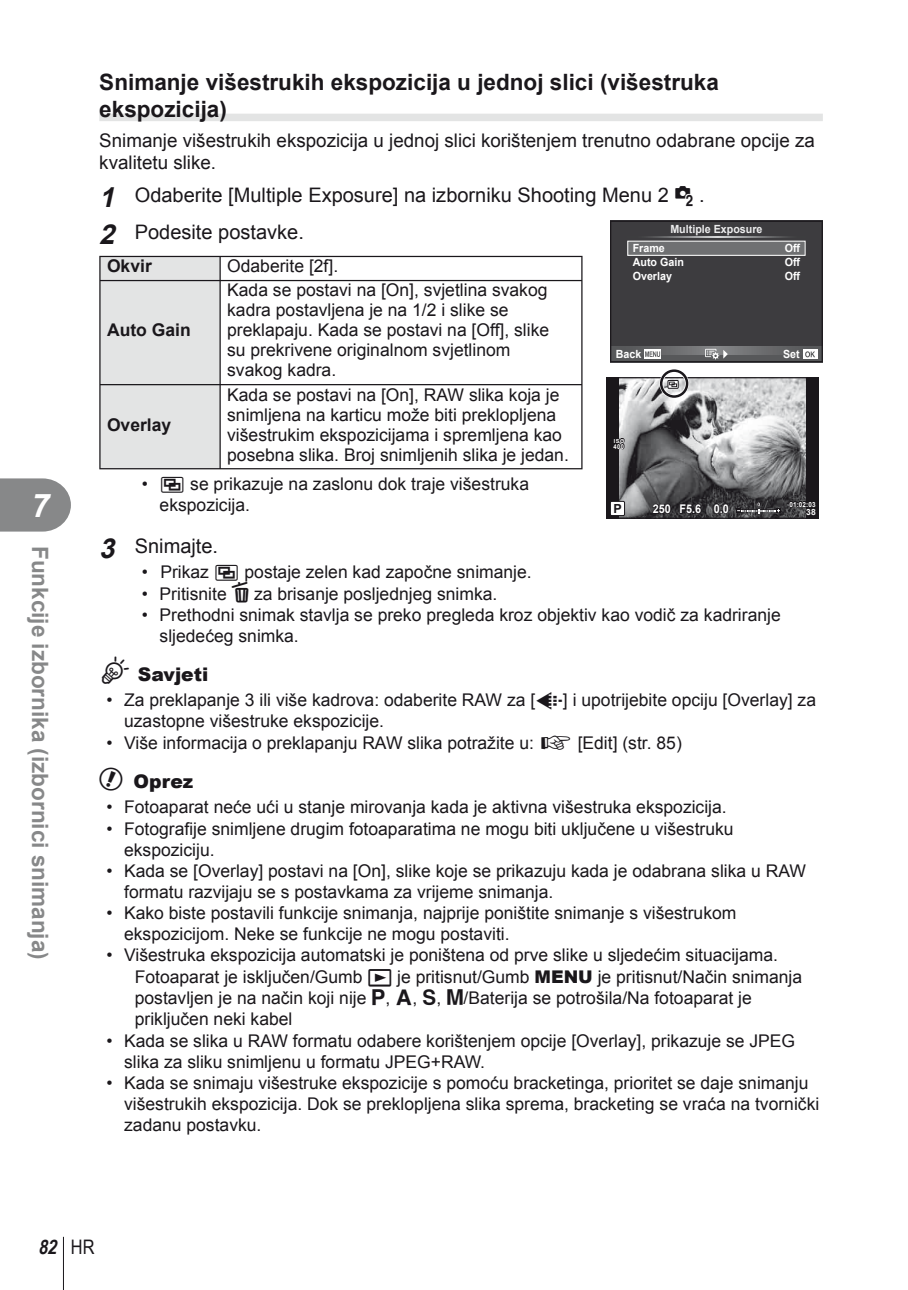
<style>
.page{position:relative;width:908px;height:1290px;background:#fff}
.page>*{position:absolute;margin:0;border:0;box-sizing:border-box;transform-origin:0 0}
.t1{font:italic 700 32.5px "Arial";color:#fff}
.t2{font:700 22.5px/27px "Arial";color:#1a171b}
.t3{font:700 22.5px "Arial";color:#878889}
.t4{font:20px/37px "Arial";color:#1a171b}
.t5{font:italic 700 20px "Arial Narrow";color:#1a171b}
.t6{font:18.75px/22.5px "Arial";color:#1a171b}
.t7{font:900 18.75px "Arial";color:#1a171b}
.t8{font:17.5px/21px "Arial";color:#1a171b}
.t9{font:700 17.5px "Arial";color:#1a171b}
.t10{font:700 12.5px "Arial";color:#1a171b}
.t11{font:700 12px "Arial";color:#fff;scale:.9 1}
.t12{font:700 11.25px/14.2px "Arial";color:#fff;scale:.95 1}
.t13{font:700 11.25px "Arial";color:#ededee;scale:.95 1}
.t14{font:700 8.5px "Arial";color:#fff}
.t15{font:700 7px "Arial";color:#fff;scale:.9 1}
.t16{font:700 6.75px "Arial";color:#fff;scale:.85 1}
.t17{font:700 5.5px "Arial";color:#fff}
.s1{font-weight:700;font-style:italic;font-size:27.5px}
.s2{font-family:"Olymp 12"}
.s3{font-family:"Olymp 17"}
.s4{font-family:"Olympus 8"}
.s5{font-family:"olympus 15";font-weight:400;font-size:23.75px}
.s6{font-family:"Olympus 2"}
.s7{font-family:"Olympus 1"}
.s8{font-weight:900}
.s9{font-weight:400;font-style:normal}
</style>
<div class="page">
<hr style="left:63px;top:1237px;width:1px;height:53px;background:#1a171b">
<svg style="left:0;top:478px;width:71px;height:53px;background:#929293"></svg>
<div style="left:99px;top:114px;width:723px;height:7px;background:#e3e4e4"></div>
<div style="left:99px;top:256px;width:121px;height:212px;background:#e3e4e4"></div>
<hr style="left:219px;top:257px;width:2px;height:23px;background:#1a171b">
<hr style="left:99px;top:280px;width:121px;height:1px;background:#1a171b">
<hr style="left:99px;top:281px;width:1px;height:103px;background:#1a171b">
<hr style="left:220px;top:280px;width:362px;height:1px;background:#1a171b">
<hr style="left:219px;top:281px;width:2px;height:103px;background:#1a171b">
<hr style="left:99px;top:384px;width:121px;height:1px;background:#1a171b">
<hr style="left:99px;top:385px;width:1px;height:83px;background:#1a171b">
<hr style="left:220px;top:384px;width:362px;height:1px;background:#1a171b">
<hr style="left:219px;top:385px;width:2px;height:83px;background:#1a171b">
<svg style="left:581px;top:257px;width:1px;height:23px"></svg>
<hr style="left:220px;top:256px;width:362px;height:1px;background:#1a171b">
<hr style="left:581px;top:281px;width:1px;height:103px;background:#1a171b">
<hr style="left:99px;top:468px;width:121px;height:1px;background:#1a171b">
<hr style="left:581px;top:385px;width:1px;height:83px;background:#1a171b">
<hr style="left:220px;top:468px;width:362px;height:1px;background:#1a171b">
<svg style="left:610px;top:221px;width:212px;height:141px;background:#49484b"></svg>
<svg style="left:606px;top:377px;width:212px;height:142px;background:#7f7f81"></svg>
<div style="left:659px;top:369px;width:29px;height:29px;border:4px solid #fff;border-radius:50%"></div>
<div style="left:659px;top:369px;width:29px;height:29px;border:2px solid #1a171b;border-radius:50%"></div>
<h1 class="t1" style="left:32px;top:487px;width:20px">7</h1>
<p class="t3" style="left:53px;top:546px;width:415px;rotate:90deg">Funkcije izbornika (izbornici snimanja)</p>
<p class="t2" style="left:99px;top:69px;width:621px">Snimanje višestrukih ekspozicija u jednoj slici (višestruka ekspozicija)</p>
<p class="t6" style="left:99px;top:129px;width:716px">Snimanje višestrukih ekspozicija u jednoj slici korištenjem trenutno odabrane opcije za kvalitetu slike.</p>
<p class="t4" style="left:99px;top:176px;width:606px"><span class="s1">1</span> Odaberite [Multiple Exposure] na izborniku Shooting Menu 2 <span class="s2">X</span> .<br><span class="s1">2</span> Podesite postavke.</p>
<p class="t9" style="left:107px;top:256px;width:46px">Okvir</p>
<p class="t8" style="left:227px;top:256px;width:112px">Odaberite [2f].</p>
<p class="t13" style="left:670px;top:222px;width:98px">Multiple Exposure</p>
<p class="t12" style="left:632px;top:241px;width:55px">Frame<br>Auto Gain<br>Overlay</p>
<p class="t12" style="left:784px;top:241px;width:18px">Off</p>
<p class="t12" style="left:784px;top:255px;width:18px">Off</p>
<p class="t12" style="left:784px;top:269px;width:18px">Off</p>
<p class="t8" style="left:227px;top:280px;width:323px;line-height:20px">Kada se postavi na [On], svjetlina svakog kadra postavljena je na 1/2 i slike se preklapaju. Kada se postavi na [Off], slike su prekrivene originalnom svjetlinom svakog kadra.</p>
<p class="t9" style="left:107px;top:321px;width:85px">Auto Gain</p>
<p class="t12" style="left:615px;top:347px;width:28px">Back</p>
<p class="t12" style="left:782px;top:347px;width:19px">Set</p>
<p class="t8" style="left:227px;top:384px;width:343px;line-height:20px">Kada se postavi na [On], RAW slika koja je snimljena na karticu može biti preklopljena višestrukim ekspozicijama i spremljena kao posebna slika. Broj snimljenih slika je jedan.</p>
<p class="t8" style="left:159px;top:474px;width:371px;text-indent:-18px">• <span class="s3">a</span> se prikazuje na zaslonu dok traje višestruka ekspozicija.</p>
<p class="t9" style="left:107px;top:415px;width:66px">Overlay</p>
<p class="t17" style="left:613px;top:438px;width:12px">ISO</p>
<p class="t16" style="left:613px;top:442px;width:14px">400</p>
<p class="t11" style="left:713px;top:502px;width:18px">0.0</p>
<p class="t15" style="left:789px;top:500px;width:31px">01:02:03</p>
<p class="t10" style="left:613px;top:502px;width:10px">P</p>
<p class="t14" style="left:805px;top:507px;width:11px">38</p>
<p class="t11" style="left:652px;top:502px;width:55px">250 F5.6</p>
<p class="t4" style="left:99px;top:527px;width:120px"><span class="s1">3</span> Snimajte.</p>
<p class="t8" style="left:142px;top:561px;width:391px">• Prikaz <span class="s3">a</span> postaje zelen kad započne snimanje.</p>
<p class="t8" style="left:142px;top:583px;width:357px">• Pritisnite <span class="s4">D</span> za brisanje posljednjeg snimka.</p>
<p class="t8" style="left:159px;top:604px;width:622px;text-indent:-18px">• Prethodni snimak stavlja se preko pregleda kroz objektiv kao vodič za kadriranje sljedećeg snimka.</p>
<p class="t7" style="left:99px;top:660px;width:110px"><span class="s5">%</span> Savjeti</p>
<p class="t8" style="left:124px;top:689px;width:693px;text-indent:-18px">• Za preklapanje 3 ili više kadrova: odaberite RAW za [<span class="s6">K</span>] i upotrijebite opciju [Overlay] za uzastopne višestruke ekspozicije.</p>
<p class="t8" style="left:106px;top:732px;width:576px">• Više informacija o preklapanju RAW slika potražite u: <span class="s7">g</span> [Edit] (str. 85)</p>
<p class="t7" style="left:99px;top:767px;width:95px"><span class="s5">#</span> Oprez</p>
<p class="t8" style="left:106px;top:797px;width:621px">• Fotoaparat neće ući u stanje mirovanja kada je aktivna višestruka ekspozicija.</p>
<p class="t8" style="left:124px;top:818px;width:610px;text-indent:-18px">• Fotografije snimljene drugim fotoaparatima ne mogu biti uključene u višestruku ekspoziciju.</p>
<p class="t8" style="left:124px;top:860px;width:683px;text-indent:-18px">• Kada se [Overlay] postavi na [On], slike koje se prikazuju kada je odabrana slika u RAW formatu razvijaju se s postavkama za vrijeme snimanja.</p>
<p class="t8" style="left:124px;top:902px;width:613px;text-indent:-18px">• Kako biste postavili funkcije snimanja, najprije poništite snimanje s višestrukom ekspozicijom. Neke se funkcije ne mogu postaviti.</p>
<p class="t8" style="left:135px;top:944px;width:668px;text-indent:-28px">• Višestruka ekspozicija automatski je poništena od prve slike u sljedećim situacijama.<br>Fotoaparat je isključen/Gumb <span class="s7">q</span> je pritisnut/Gumb <span class="s8">MENU</span> je pritisnut/Način snimanja postavljen je na način koji nije <span class="s6">P</span>, <span class="s6">A</span>, <span class="s6">S</span>, <span class="s6">M</span>/Baterija se potrošila/Na fotoaparat je priključen neki kabel</p>
<p class="t8" style="left:124px;top:1030px;width:672px;text-indent:-18px">• Kada se slika u RAW formatu odabere korištenjem opcije [Overlay], prikazuje se JPEG slika za sliku snimljenu u formatu JPEG+RAW.</p>
<p class="t8" style="left:124px;top:1072px;width:696px;text-indent:-18px">• Kada se snimaju višestruke ekspozicije s pomoću bracketinga, prioritet se daje snimanju višestrukih ekspozicija. Dok se preklopljena slika sprema, bracketing se vraća na tvornički zadanu postavku.</p>
<p class="t5" style="left:38px;top:1235px;width:58px">82 <span class="s9">HR</span></p>
</div>
